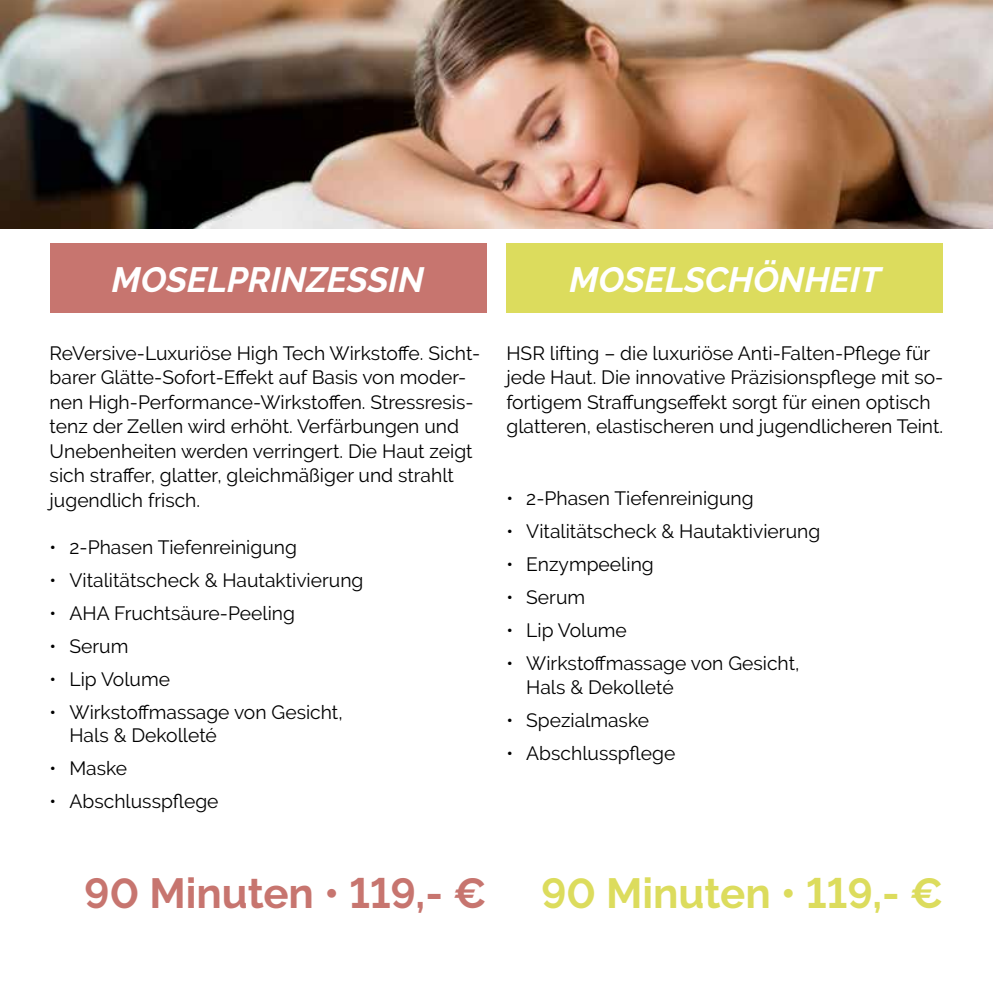
<style>
.page{position:relative;width:993px;height:993px;background:#fff}
.page>*{position:absolute;margin:0;border:0;box-sizing:border-box;transform-origin:0 0}
.t1{font:700 42px "Raleway";color:#c7756f}
.t2{font:700 42px "Raleway";color:#dcdc5d}
.t3{font:italic 700 35px "Raleway";color:#fff}
.t4{font:19.25px/24.5px "Raleway";color:#000}
</style>
<div class="page">
<img style="left:0;top:0;width:992px;height:228px">
<div style="left:50px;top:243px;width:436px;height:70px;background:#c7756f"></div>
<div style="left:506px;top:243px;width:437px;height:70px;background:#dcdc5d"></div>
<h2 class="t3" style="left:112px;top:259px;width:314px">MOSELPRINZESSIN</h2>
<h2 class="t3" style="left:569px;top:259px;width:312px">MOSELSCHÖNHEIT</h2>
<p class="t4" style="left:50px;top:340px;width:432px">ReVersive-Luxuriöse High Tech Wirkstoffe. Sicht&shy;barer Glätte-Sofort-Effekt auf Basis von moder&shy;nen High-Performance-Wirkstoffen. Stressresis&shy;tenz der Zellen wird erhöht. Verfärbungen und Unebenheiten werden verringert. Die Haut zeigt sich straffer, glatter, gleichmäßiger und strahlt jugendlich frisch.</p>
<p class="t4" style="left:506px;top:340px;width:438px">HSR lifting – die luxuriöse Anti-Falten-Pflege für jede Haut. Die innovative Präzisionspflege mit so&shy;fortigem Straffungseffekt sorgt für einen optisch glatteren, elastischeren und jugendlicheren Teint.</p>
<p class="t4" style="left:506px;top:486px;width:249px">• 2-Phasen Tiefenreinigung</p>
<p class="t4" style="left:506px;top:519px;width:315px">• Vitalitätscheck &amp; Hautaktivierung</p>
<p class="t4" style="left:506px;top:552px;width:149px">• Enzympeeling</p>
<p class="t4" style="left:506px;top:585px;width:80px">• Serum</p>
<p class="t4" style="left:506px;top:618px;width:122px">• Lip Volume</p>
<p class="t4" style="left:526px;top:652px;width:275px;line-height:23.1px;text-indent:-20px">• Wirkstoffmassage von Gesicht,<br>Hals &amp; Dekolleté</p>
<p class="t4" style="left:506px;top:707px;width:144px">• Spezialmaske</p>
<p class="t4" style="left:506px;top:740px;width:170px">• Abschlusspflege</p>
<p class="t4" style="left:50px;top:534px;width:249px">• 2-Phasen Tiefenreinigung</p>
<p class="t4" style="left:50px;top:567px;width:315px">• Vitalitätscheck &amp; Hautaktivierung</p>
<p class="t4" style="left:50px;top:600px;width:247px">• AHA Fruchtsäure-Peeling</p>
<p class="t4" style="left:50px;top:633px;width:80px">• Serum</p>
<p class="t4" style="left:50px;top:666px;width:122px">• Lip Volume</p>
<p class="t4" style="left:69px;top:700px;width:275px;line-height:23.1px;text-indent:-20px">• Wirkstoffmassage von Gesicht,<br>Hals &amp; Dekolleté</p>
<p class="t4" style="left:50px;top:755px;width:79px">• Maske</p>
<p class="t4" style="left:50px;top:788px;width:170px">• Abschlusspflege</p>
<h1 class="t1" style="left:84px;top:868px;width:403px">90 Minuten • 119,- €</h1>
<h1 class="t2" style="left:541px;top:868px;width:403px">90 Minuten • 119,- €</h1>
</div>
